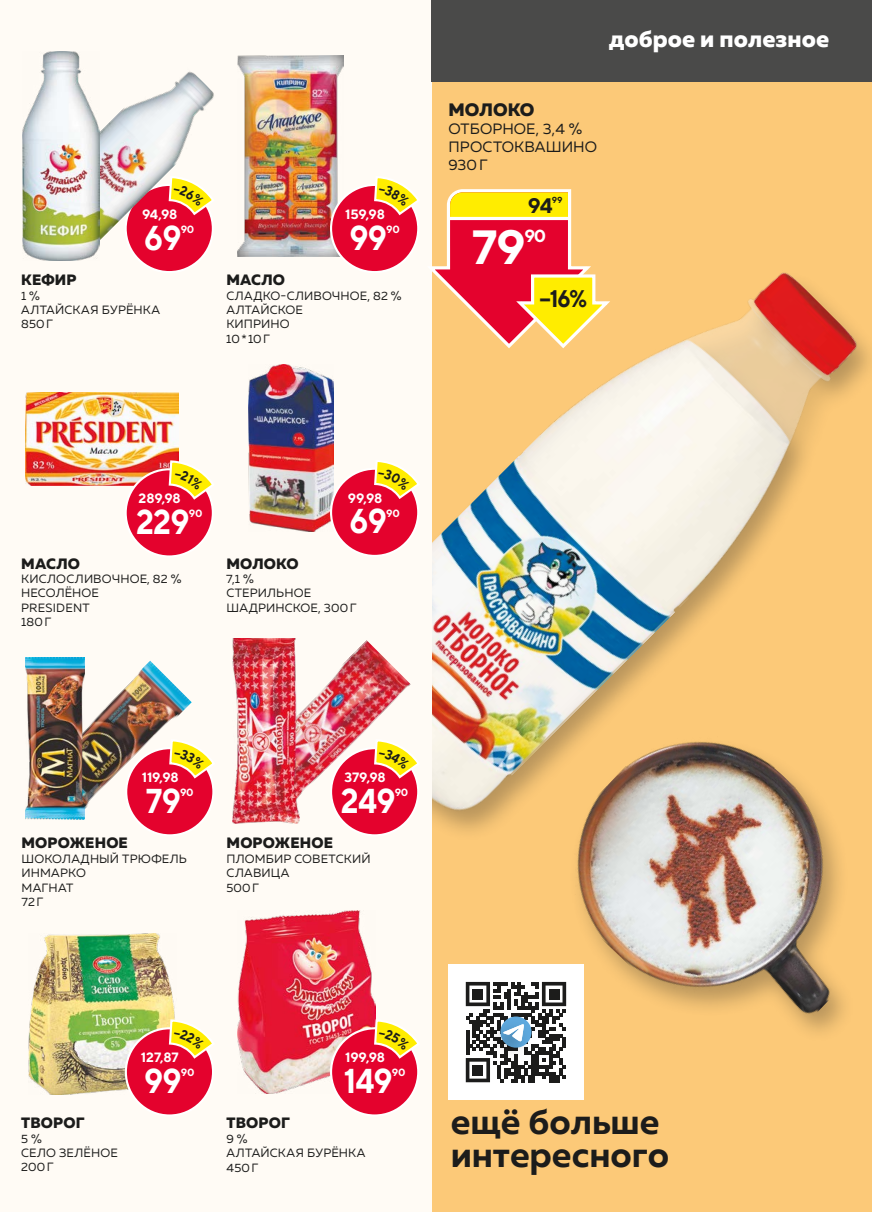
<style>
.page{position:relative;width:872px;height:1212px;background:#fff}
.page>*{position:absolute;margin:0;border:0;box-sizing:border-box;transform-origin:0 0}
.t1{font:700 48px "TT Norms";color:#fff}
.t2{font:700 36px/33px "Muller";color:#1c1c1b}
.t3{font:700 34.5px "TT Norms";letter-spacing:-.025em;color:#fff;scale:.9 1}
.t4{font:800 24px "Muller";letter-spacing:.005em;color:#fff}
.t5{font:700 24px "TT Norms";color:#1c1c1b;scale:.9 1}
.t6{font:700 21px "TT Norms";color:#1c1c1b}
.t7{font:800 18px "Muller";color:#1c1c1b}
.t8{font:700 17.55px "TT Norms";color:#fff}
.t9{font:800 15px "Muller";letter-spacing:.01em;color:#1c1c1b}
.t10{font:15px/18px "Muller";color:#1c1c1b}
.t11{font:700 13.5px "TT Norms";letter-spacing:-.015em;color:#fff}
.t12{font:12px/14.4px "Muller";letter-spacing:.01em;color:#1c1c1b}
.t13{font:700 10.5px "TT Norms";letter-spacing:-.025em;color:#fff}
.t14{font:700 8.7px "TT Norms";color:#1c1c1b}
</style>
<div class="page">
<div style="left:431px;top:81px;width:441px;height:1131px;background:#fcc978"></div>
<img style="left:431px;top:272px;width:439px;height:560px">
<img style="left:528px;top:693px;width:342px;height:388px">
<div style="left:0;top:0;width:431px;height:1212px;background:#fffbf5"></div>
<div style="left:431px;top:0;width:441px;height:81px;background:#4a4a49"></div>
<div style="left:448px;top:964px;width:135px;height:135px;background:#fff"></div>
<svg style="left:466px;top:982px;width:100px;height:100px"></svg>
<svg style="left:126px;top:185px;width:87px;height:87px"></svg>
<div style="left:331px;top:748px;width:87px;height:87px;background:#e4022d;border-radius:50%"></div>
<div style="left:126px;top:748px;width:87px;height:87px;background:#e4022d;border-radius:50%"></div>
<img style="left:99px;top:71px;width:115px;height:186px">
<img style="left:22px;top:52px;width:77px;height:208px">
<img style="left:238px;top:55px;width:106px;height:202px">
<div style="left:331px;top:185px;width:87px;height:87px;background:#e4022d;border-radius:50%"></div>
<img style="left:26px;top:392px;width:153px;height:93px">
<div style="left:126px;top:469px;width:87px;height:87px;background:#e4022d;border-radius:50%"></div>
<img style="left:248px;top:365px;width:85px;height:167px">
<img style="left:85px;top:661px;width:107px;height:155px">
<img style="left:26px;top:658px;width:59px;height:161px">
<img style="left:299px;top:640px;width:112px;height:178px">
<img style="left:232px;top:638px;width:67px;height:185px">
<img style="left:28px;top:933px;width:147px;height:161px">
<div style="left:126px;top:1028px;width:87px;height:87px;background:#e4022d;border-radius:50%"></div>
<img style="left:237px;top:910px;width:138px;height:183px">
<div style="left:331px;top:1028px;width:87px;height:87px;background:#e4022d;border-radius:50%"></div>
<div style="left:331px;top:469px;width:87px;height:87px;background:#e4022d;border-radius:50%"></div>
<svg style="left:167px;top:175px;width:47px;height:93px"></svg>
<svg style="left:373px;top:738px;width:45px;height:94px"></svg>
<svg style="left:168px;top:738px;width:45px;height:94px"></svg>
<svg style="left:373px;top:175px;width:241px;height:176px"></svg>
<svg style="left:167px;top:459px;width:46px;height:94px"></svg>
<svg style="left:168px;top:1018px;width:45px;height:94px"></svg>
<svg style="left:373px;top:1018px;width:45px;height:94px"></svg>
<svg style="left:373px;top:462px;width:45px;height:90px"></svg>
<h3 class="t4" style="left:609px;top:24px;width:222px">доброе и полезное</h3>
<h3 class="t7" style="left:448px;top:98px;width:87px">МОЛОКО</h3>
<p class="t10" style="left:448px;top:119px;width:150px">ОТБОРНОЕ, 3,4 %<br>ПРОСТОКВАШИНО<br>930Г</p>
<p class="t11" style="left:142px;top:206px;width:37px">94,98</p>
<p class="t11" style="left:345px;top:206px;width:41px">159,98</p>
<h3 class="t6" style="left:528px;top:192px;width:26px">94</h3>
<p class="t14" style="left:552px;top:195px;width:12px">99</p>
<h3 class="t3" style="left:144px;top:216px;width:43px">69</h3>
<p class="t13" style="left:181px;top:223px;width:15px">90</p>
<p class="t9" style="left:21px;top:270px;width:57px">КЕФИР</p>
<p class="t12" style="left:21px;top:288px;width:141px">1%<br>АЛТАЙСКАЯ БУРЁНКА<br>850Г</p>
<h3 class="t3" style="left:349px;top:216px;width:43px">99</h3>
<p class="t13" style="left:386px;top:223px;width:15px">90</p>
<p class="t9" style="left:226px;top:270px;width:60px">МАСЛО</p>
<p class="t12" style="left:226px;top:288px;width:177px">СЛАДКО-СЛИВОЧНОЕ, 82 %<br>АЛТАЙСКОЕ<br>КИПРИНО<br>10*10Г</p>
<h1 class="t1" style="left:472px;top:217px;width:55px">79</h1>
<h3 class="t8" style="left:524px;top:225px;width:23px">90</h3>
<h3 class="t5" style="left:539px;top:283px;width:54px">−16%</h3>
<p class="t11" style="left:139px;top:490px;width:44px">289,98</p>
<p class="t11" style="left:348px;top:489px;width:36px">99,98</p>
<h3 class="t3" style="left:136px;top:500px;width:61px">229</h3>
<p class="t13" style="left:189px;top:507px;width:15px">90</p>
<h3 class="t3" style="left:349px;top:499px;width:43px">69</h3>
<p class="t13" style="left:386px;top:506px;width:15px">90</p>
<p class="t9" style="left:21px;top:554px;width:60px">МАСЛО</p>
<p class="t12" style="left:21px;top:571px;width:162px">КИСЛОСЛИВОЧНОЕ, 82 %<br>НЕСОЛЁНОЕ<br>PRESIDENT<br>180Г</p>
<p class="t9" style="left:226px;top:554px;width:74px">МОЛОКО</p>
<p class="t12" style="left:226px;top:571px;width:132px">7,1 %<br>СТЕРИЛЬНОЕ<br>ШАДРИНСКОЕ, 300Г</p>
<p class="t11" style="left:142px;top:769px;width:38px">119,98</p>
<p class="t11" style="left:344px;top:769px;width:43px">379,98</p>
<h3 class="t3" style="left:146px;top:779px;width:40px">79</h3>
<p class="t13" style="left:180px;top:786px;width:15px">90</p>
<h3 class="t3" style="left:341px;top:779px;width:62px">249</h3>
<p class="t13" style="left:395px;top:786px;width:15px">90</p>
<p class="t9" style="left:22px;top:834px;width:108px">МОРОЖЕНОЕ</p>
<p class="t12" style="left:21px;top:851px;width:167px">ШОКОЛАДНЫЙ ТРЮФЕЛЬ<br>ИНМАРКО<br>МАГНАТ<br>72Г</p>
<p class="t9" style="left:226px;top:834px;width:108px">МОРОЖЕНОЕ</p>
<p class="t12" style="left:226px;top:851px;width:146px">ПЛОМБИР СОВЕТСКИЙ<br>СЛАВИЦА<br>500Г</p>
<p class="t9" style="left:21px;top:1113px;width:65px">ТВОРОГ</p>
<p class="t12" style="left:21px;top:1131px;width:98px">5%<br>СЕЛО ЗЕЛЁНОЕ<br>200Г</p>
<p class="t11" style="left:141px;top:1049px;width:39px">127,87</p>
<h3 class="t3" style="left:144px;top:1059px;width:43px">99</h3>
<p class="t13" style="left:181px;top:1066px;width:15px">90</p>
<p class="t11" style="left:345px;top:1049px;width:41px">199,98</p>
<h3 class="t3" style="left:344px;top:1059px;width:56px">149</h3>
<p class="t13" style="left:392px;top:1066px;width:15px">90</p>
<p class="t9" style="left:226px;top:1113px;width:65px">ТВОРОГ</p>
<p class="t12" style="left:226px;top:1131px;width:141px">9%<br>АЛТАЙСКАЯ БУРЁНКА<br>450Г</p>
<h2 class="t2" style="left:451px;top:1105px;width:220px">ещё больше интересного</h2>
</div>
